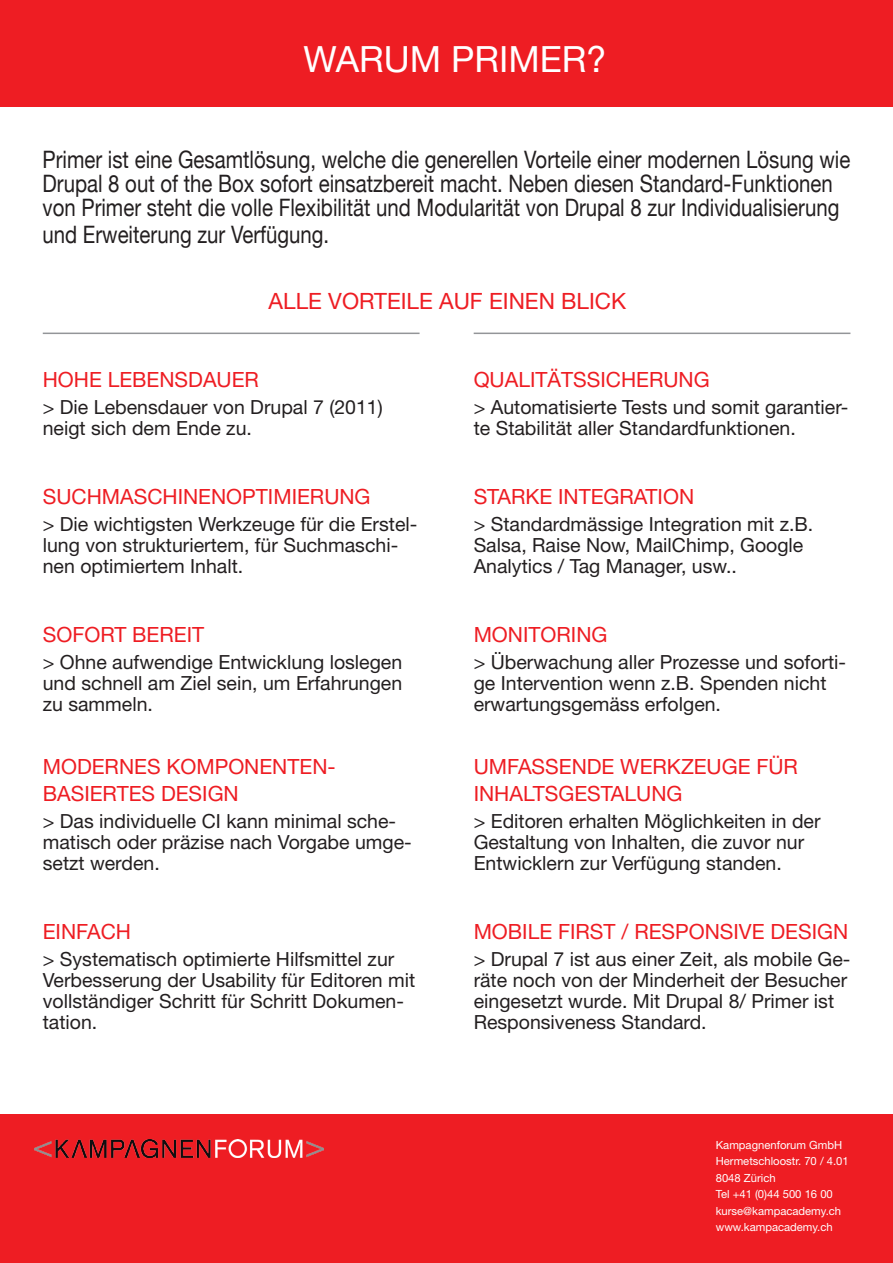
<style>
.page{position:relative;width:893px;height:1263px;background:#fff}
.page>*{position:absolute;margin:0;border:0;box-sizing:border-box;transform-origin:0 0}
.t1{font:36px "Helvetica Neue";color:#fff}
.t2{font:24px/24px "Helvetica Neue";color:#231f20;scale:.85 1}
.t3{font:22.5px "Helvetica Neue";color:#ee1d23}
.t4{font:21px/27px "Helvetica Neue";color:#ee1d23}
.t5{font:19.5px/21px "Helvetica Neue";color:#231f20}
.t6{font:11.25px "Helvetica Neue";color:#fff}
</style>
<div class="page">
<div style="left:0;top:1114px;width:893px;height:149px;background:#ee1d23"></div>
<div style="left:0;top:0;width:893px;height:106px;background:#ee1d23"></div>
<hr style="left:474px;top:333px;width:376px;height:1px;background:#939598">
<hr style="left:43px;top:333px;width:377px;height:1px;background:#939598">
<img style="left:34px;top:1140px;width:289px;height:18px">
<p class="t1" style="left:303px;top:37px;width:305px">WARUM PRIMER?</p>
<p class="t2" style="left:43px;top:147px;width:952px">Primer ist eine Gesamtlösung, welche die generellen Vorteile einer modernen Lösung wie<br>Drupal 8 out of the Box sofort einsatzbereit macht. Neben diesen Standard-Funktionen von Primer steht die volle Flexibilität und Modularität von Drupal 8 zur Individualisierung</p>
<p class="t2" style="left:43px;top:222px;width:339px">und Erweiterung zur Verfügung.</p>
<p class="t3" style="left:269px;top:288px;width:359px">ALLE VORTEILE AUF EINEN BLICK</p>
<p class="t4" style="left:43px;top:365px;width:218px">HOHE LEBENSDAUER</p>
<p class="t5" style="left:43px;top:396px;width:342px">&gt; Die Lebensdauer von Drupal 7 (2011) neigt sich dem Ende zu.</p>
<p class="t4" style="left:43px;top:482px;width:329px">SUCHMASCHINENOPTIMIERUNG</p>
<p class="t5" style="left:43px;top:513px;width:376px">&gt; Die wichtigsten Werkzeuge für die Erstel&shy;lung von strukturiertem, für Suchmaschi&shy;nen optimiertem Inhalt.</p>
<p class="t4" style="left:43px;top:620px;width:163px">SOFORT BEREIT</p>
<p class="t5" style="left:43px;top:651px;width:361px;text-align:justify">&gt; Ohne aufwendige Entwicklung loslegen und schnell am Ziel sein, um Erfahrungen zu sammeln.</p>
<p class="t4" style="left:43px;top:752px;width:294px">MODERNES KOMPONENTEN-<br>BASIERTES DESIGN</p>
<p class="t5" style="left:43px;top:810px;width:370px">&gt; Das individuelle CI kann minimal sche&shy;matisch oder präzise nach Vorgabe umge&shy;setzt werden.</p>
<p class="t4" style="left:43px;top:917px;width:90px">EINFACH</p>
<p class="t5" style="left:43px;top:948px;width:374px">&gt; Systematisch optimierte Hilfsmittel zur Verbesserung der Usability für Editoren mit vollständiger Schritt für Schritt Dokumen&shy;tation.</p>
<p class="t4" style="left:474px;top:365px;width:238px">QUALITÄTSSICHERUNG</p>
<p class="t5" style="left:474px;top:396px;width:376px">&gt; Automatisierte Tests und somit garantier&shy;te Stabilität aller Standardfunktionen.</p>
<p class="t4" style="left:474px;top:482px;width:222px">STARKE INTEGRATION</p>
<p class="t5" style="left:474px;top:513px;width:341px">&gt; Standardmässige Integration mit z.B.<br>Salsa, Raise Now, MailChimp, Google<br>Analytics / Tag Manager, usw..</p>
<p class="t4" style="left:474px;top:620px;width:135px">MONITORING</p>
<p class="t5" style="left:474px;top:651px;width:374px">&gt; Überwachung aller Prozesse und soforti&shy;ge Intervention wenn z.B. Spenden nicht erwartungsgemäss erfolgen.</p>
<p class="t4" style="left:474px;top:752px;width:326px">UMFASSENDE WERKZEUGE FÜR<br>INHALTSGESTALUNG</p>
<p class="t5" style="left:474px;top:810px;width:348px">&gt; Editoren erhalten Möglichkeiten in der<br>Gestaltung von Inhalten, die zuvor nur<br>Entwicklern zur Verfügung standen.</p>
<p class="t4" style="left:474px;top:917px;width:376px">MOBILE FIRST / RESPONSIVE DESIGN</p>
<p class="t5" style="left:474px;top:948px;width:378px">&gt; Drupal 7 ist aus einer Zeit, als mobile Ge&shy;räte noch von der Minderheit der Besucher eingesetzt wurde. Mit Drupal 8/ Primer ist Responsiveness Standard.</p>
<p class="t6" style="left:716px;top:1138px;width:128px">Kampagnenforum GmbH</p>
<p class="t6" style="left:716px;top:1154px;width:134px">Hermetschloostr. 70 / 4.01</p>
<p class="t6" style="left:716px;top:1171px;width:61px">8048 Zürich</p>
<p class="t6" style="left:716px;top:1187px;width:119px">Tel +41 (0)44 500 16 00</p>
<p class="t6" style="left:716px;top:1204px;width:127px">kurse@kampacademy.ch</p>
<p class="t6" style="left:716px;top:1220px;width:118px">www.kampacademy.ch</p>
</div>
